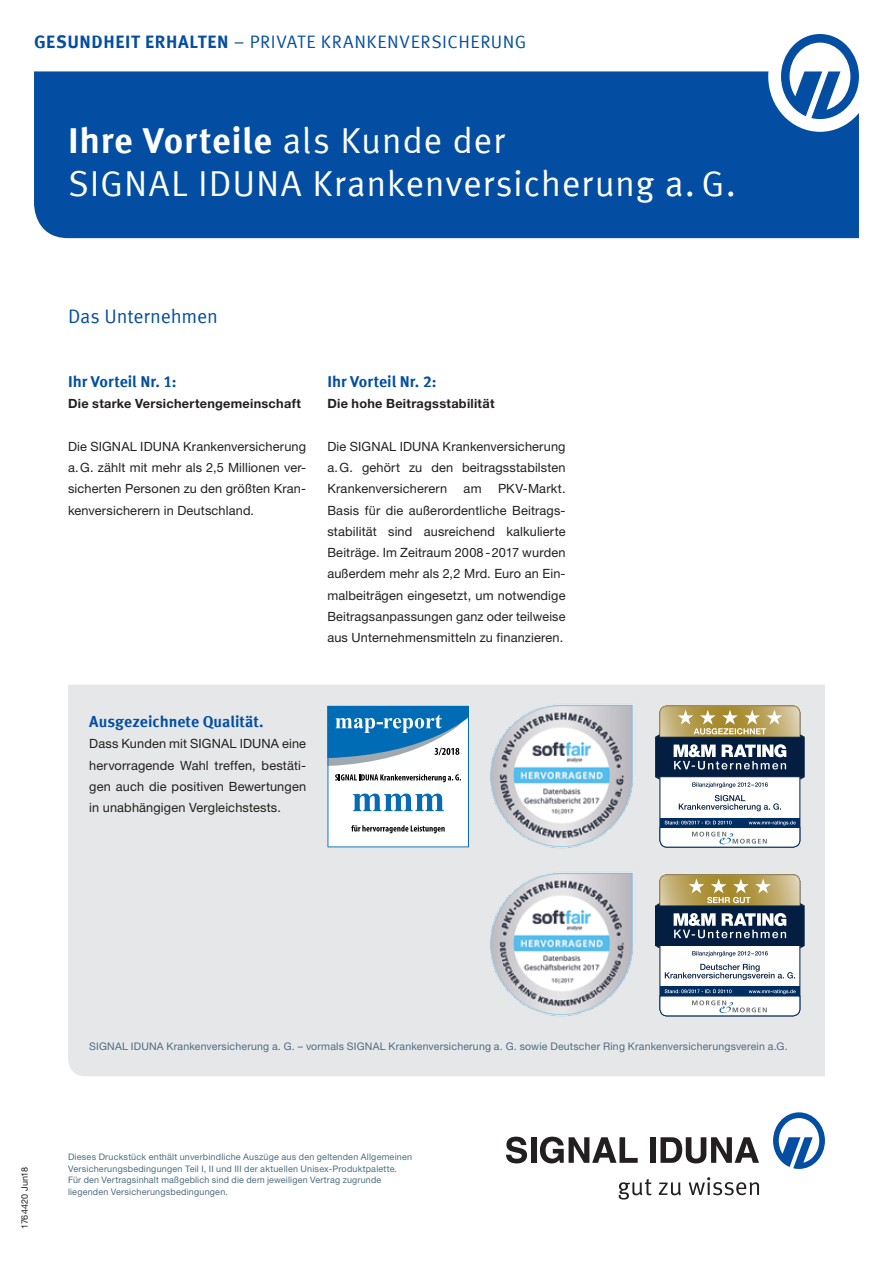
<style>
.page{position:relative;width:893px;height:1263px;background:#fff}
.page>*{position:absolute;margin:0;border:0;box-sizing:border-box;transform-origin:0 0}
.t1{font:36px "Meta Offc Pro Norm";letter-spacing:.02em;color:#fff}
.t2{font:700 36px "Meta Offc Pro";letter-spacing:.02em;color:#fff}
.t3{font:19.5px "Meta Offc Pro Norm";letter-spacing:-.01em;color:#034ea2}
.t4{font:18px "Meta Offc Pro Norm";letter-spacing:.03em;color:#034ea2}
.t5{font:700 15.75px "Meta Offc Pro";color:#034ea2}
.t6{font:12.75px/21.3px "Helvetica Neue LTW1 G";letter-spacing:.01em;color:#231f20;text-align:justify}
.t7{font:700 12.75px "Helvetica Neue LTW1 G";letter-spacing:.02em;color:#231f20}
.t8{font:10.5px "Helvetica Neue LTW1 G";letter-spacing:.02em;color:#4d6d82}
.t9{font:9px/11.7px "Helvetica Neue LTW1 G";letter-spacing:.025em;color:#4d6d82}
.t10{font:9px "Helvetica Neue LTW1 G";letter-spacing:.01em;color:#231f20}
.s1{font-family:"Meta Offc Pro";font-weight:700}
.s2{font-family:"Meta Offc Pro Norm";font-weight:400}
</style>
<div class="page">
<div style="left:34px;top:71px;width:825px;height:167px;background:#034ea2"></div>
<svg style="left:506px;top:1137px;width:21px;height:26px"></svg>
<div style="left:531px;top:1137px;width:5px;height:26px;background:#231f20"></div>
<svg style="left:540px;top:1137px;width:98px;height:26px"></svg>
<div style="left:650px;top:1137px;width:5px;height:26px;background:#231f20"></div>
<svg style="left:660px;top:1137px;width:99px;height:26px"></svg>
<svg style="left:619px;top:1179px;width:33px;height:20px"></svg>
<svg style="left:659px;top:1182px;width:22px;height:13px"></svg>
<svg style="left:689px;top:1177px;width:70px;height:18px"></svg>
<svg style="left:773px;top:1112px;width:52px;height:57px"></svg>
<div style="left:768px;top:21px;width:104px;height:111px;background:#fff;border-radius:50%"></div>
<svg style="left:781px;top:34px;width:78px;height:85px"></svg>
<div style="left:850px;top:0;width:43px;height:43px;background:#fff"></div>
<div style="left:68px;top:685px;width:757px;height:391px;background:#e6e7e8"></div>
<div style="left:660px;top:706px;width:140px;height:141px;background:#fff;border-radius:7px"></div>
<svg style="left:655px;top:777px;width:5px;height:3px"></svg>
<svg style="left:800px;top:777px;width:5px;height:3px"></svg>
<div style="left:655px;top:737px;width:150px;height:40px;background:#041e41;border:1px solid #041e41"></div>
<svg style="left:692px;top:782px;width:76px;height:6px"></svg>
<svg style="left:679px;top:795px;width:102px;height:16px"></svg>
<svg style="left:655px;top:705px;width:150px;height:64px"></svg>
<div style="left:660px;top:818px;width:140px;height:9px;background:#002d62"></div>
<svg style="left:659px;top:821px;width:142px;height:27px"></svg>
<svg style="left:327px;top:706px;width:142px;height:141px"></svg>
<img style="left:490px;top:693px;width:143px;height:163px">
<div style="left:660px;top:875px;width:140px;height:141px;background:#fff;border-radius:7px"></div>
<div style="left:656px;top:906px;width:148px;height:39px;background:#041e41"></div>
<div style="left:655px;top:905px;width:150px;height:41px;border:1px solid #041e41"></div>
<svg style="left:692px;top:951px;width:76px;height:6px"></svg>
<svg style="left:665px;top:964px;width:130px;height:16px"></svg>
<svg style="left:655px;top:874px;width:150px;height:64px"></svg>
<div style="left:660px;top:986px;width:140px;height:10px;background:#002d62"></div>
<svg style="left:659px;top:989px;width:142px;height:28px"></svg>
<img style="left:490px;top:862px;width:143px;height:163px">
<h3 class="t4" style="left:34px;top:28px;width:494px"><span class="s1">Gesundheit erhalten</span> – PRIVATE Krankenversi cherung</h3>
<h1 class="t2" style="left:68px;top:112px;width:439px">Ihre Vorteile <span class="s2">als Kunde der</span></h1>
<h1 class="t1" style="left:68px;top:156px;width:669px">SIGNAL IDUNA Krankenversicherung a. G.</h1>
<h2 class="t3" style="left:68px;top:302px;width:152px">Das Unternehmen</h2>
<p class="t5" style="left:68px;top:369px;width:110px">Ihr Vorteil Nr. 1:</p>
<p class="t7" style="left:68px;top:396px;width:234px">Die starke Versichertengemeinschaft</p>
<p class="t6" style="left:68px;top:435px;width:240px">Die SIGNAL IDUNA Krankenversicherung a.G. zählt mit mehr als 2,5 Millionen ver&shy;sicherten Personen zu den größten Kran&shy;kenversicherern in Deutschland.</p>
<p class="t5" style="left:327px;top:369px;width:111px">Ihr Vorteil Nr. 2:</p>
<p class="t7" style="left:327px;top:396px;width:169px">Die hohe Beitragsstabilität</p>
<p class="t6" style="left:327px;top:435px;width:240px">Die SIGNAL IDUNA Krankenversicherung a.G. gehört zu den beitragsstabilsten Krankenversicherern</p>
<p class="t6" style="left:327px;top:478px;width:240px;text-indent:171px">PKV-Markt.<br>Basis für die außerordentliche Beitrags&shy;stabilität sind ausreichend kalkulierte Beiträge. Im Zeitraum 2008-2017 wurden außerdem mehr als 2,2 Mrd. Euro an Ein&shy;malbeiträgen eingesetzt, um notwendige Beitragsanpassungen ganz oder teilweise aus Unternehmensmitteln zu finanzieren.</p>
<p class="t6" style="left:464px;top:478px;width:19px">am</p>
<p class="t5" style="left:89px;top:709px;width:176px">Ausgezeichnete Qualität.</p>
<p class="t6" style="left:89px;top:733px;width:218px">Dass Kunden mit SIGNAL IDUNA eine hervorragende Wahl treffen, bestäti&shy;gen auch die positiven Bewertungen in unabhängigen Vergleichstests.</p>
<p class="t8" style="left:89px;top:1040px;width:700px">SIGNAL IDUNA Krankenversicherung a. G. – vormals SIGNAL Krankenversicherung a. G. sowie Deutscher Ring Krankenversicherungsverein a.G.</p>
<p class="t10" style="left:19px;top:1229px;width:64px;rotate:-90deg">1764420 Jun18</p>
<p class="t9" style="left:68px;top:1151px;width:346px">Dieses Druckstück enthält unverbindliche Auszüge aus den geltenden Allgemeinen Versicherungsbedingungen Teil I, II und III der aktuellen Unisex-Produktpalette.<br>Für den Vertragsinhalt maßgeblich sind die dem jeweiligen Vertrag zugrunde liegenden Versicherungsbedingungen.</p>
</div>
